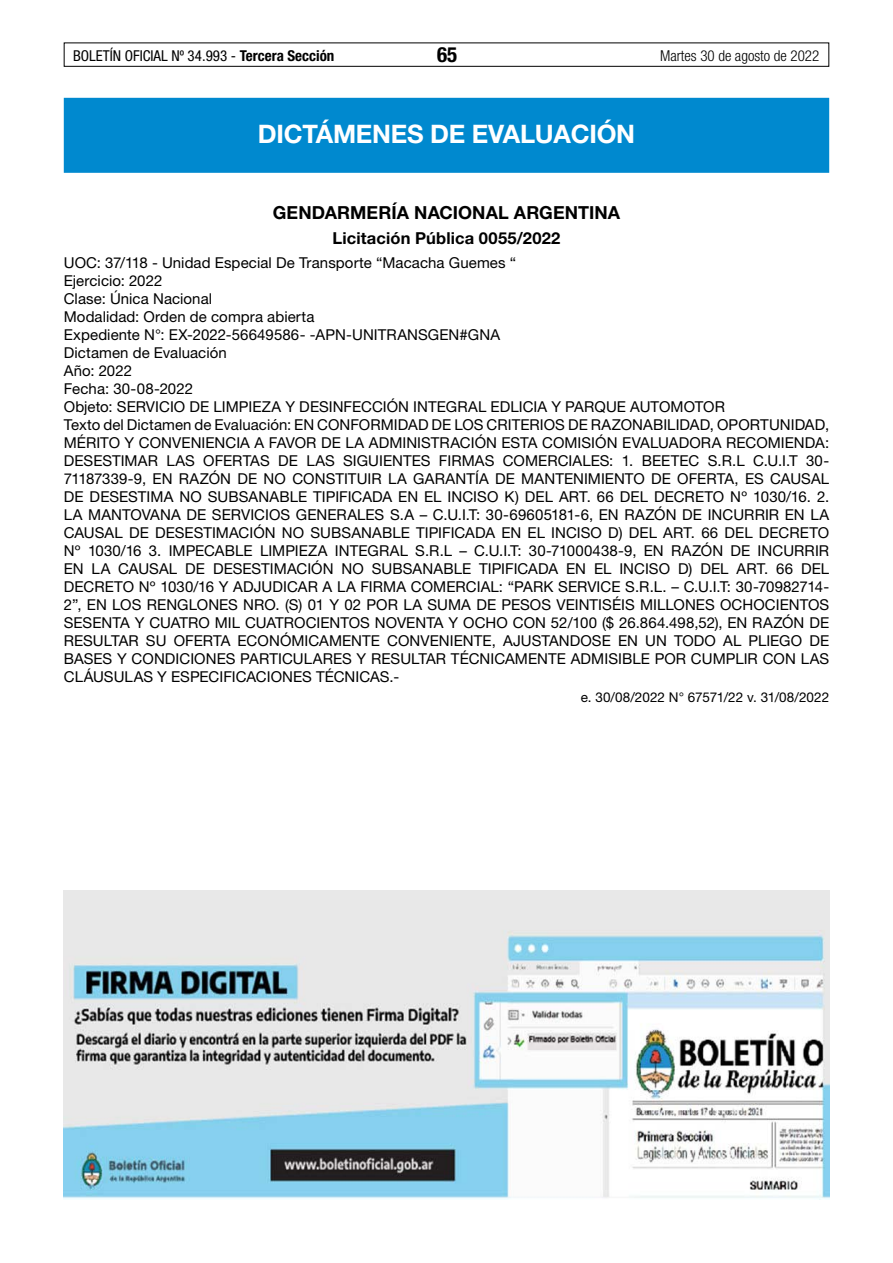
<style>
.page{position:relative;width:893px;height:1263px;background:#fff}
.page>*{position:absolute;margin:0;border:0;box-sizing:border-box;transform-origin:0 0}
.t1{font:700 25.5px "Helvetica Neue LT Std";letter-spacing:-.01em;color:#fff}
.t2{font:700 condensed 21px "Helvetica Neue LT Std";color:#000}
.t3{font:700 18px "Helvetica Neue LT Std";letter-spacing:.005em;color:#000}
.t4{font:700 16.5px "Helvetica Neue LT Std";letter-spacing:.01em;color:#000}
.t5{font:15px/18px "Helvetica Neue LT Std";letter-spacing:.005em;color:#000}
.t6{font:condensed 15px "Helvetica Neue LT Std";color:#000}
.t7{font:300 condensed 15px "Helvetica Neue LT Std";color:#000}
.t8{font:13.5px "Helvetica Neue LT Std";letter-spacing:.005em;color:#000}
.s1{font-weight:700}
</style>
<div class="page">
<div style="left:64px;top:43px;width:765px;height:24px;border:1px solid #000"></div>
<div style="left:64px;top:98px;width:765px;height:75px;background:#0089cf"></div>
<img style="left:64px;top:891px;width:765px;height:308px">
<p class="t6" style="left:73px;top:47px;width:263px">BOLETÍN OFICIAL Nº 34.993 - <span class="s1">Tercera Sección</span></p>
<h2 class="t2" style="left:437px;top:42px;width:22px">65</h2>
<p class="t7" style="left:660px;top:47px;width:161px">Martes 30 de agosto de 2022</p>
<h1 class="t1" style="left:258px;top:118px;width:379px">DICTÁMENES DE EVALUACIÓN</h1>
<p class="t3" style="left:273px;top:202px;width:349px">GENDARMERÍA NACIONAL ARGENTINA</p>
<p class="t4" style="left:332px;top:228px;width:229px">Licitación Pública 0055/2022</p>
<p class="t5" style="left:64px;top:254px;width:767px">UOC: 37/118 - Unidad Especial De Transporte “Macacha Guemes “<br>Ejercicio: 2022<br>Clase: Única Nacional<br>Modalidad: Orden de compra abierta<br>Expediente N°: EX-2022-56649586- -APN-UNITRANSGEN#GNA<br>Dictamen de Evaluación<br>Año: 2022<br>Fecha: 30-08-2022<br>Objeto: SERVICIO DE LIMPIEZA Y DESINFECCIÓN INTEGRAL EDLICIA Y PARQUE AUTOMOTOR<br>Texto del Dictamen de Evaluación: EN CONFORMIDAD DE LOS CRITERIOS DE RAZONABILIDAD, OPORTUNIDAD, MÉRITO Y CONVENIENCIA A FAVOR DE LA ADMINISTRACIÓN ESTA COMISIÓN EVALUADORA RECOMIENDA:<br>DESESTIMAR LAS OFERTAS DE LAS SIGUIENTES FIRMAS COMERCIALES: 1. BEETEC S.R.L C.U.I.T 30- 71187339-9, EN RAZÓN DE NO CONSTITUIR LA GARANTÍA DE MANTENIMIENTO DE OFERTA, ES CAUSAL DE DESESTIMA NO SUBSANABLE TIPIFICADA EN EL INCISO K) DEL ART. 66 DEL DECRETO Nº 1030/16. 2.<br>LA MANTOVANA DE SERVICIOS GENERALES S.A – C.U.I.T: 30-69605181-6, EN RAZÓN DE INCURRIR EN LA CAUSAL DE DESESTIMACIÓN NO SUBSANABLE TIPIFICADA EN EL INCISO D) DEL ART. 66 DEL DECRETO Nº 1030/16 3. IMPECABLE LIMPIEZA INTEGRAL S.R.L – C.U.I.T: 30-71000438-9, EN RAZÓN DE INCURRIR EN LA CAUSAL DE DESESTIMACIÓN NO SUBSANABLE TIPIFICADA EN EL INCISO D) DEL ART. 66 DEL DECRETO Nº 1030/16 Y ADJUDICAR A LA FIRMA COMERCIAL: “PARK SERVICE S.R.L. – C.U.I.T: 30-70982714- 2”, EN LOS RENGLONES NRO. (S) 01 Y 02 POR LA SUMA DE PESOS VEINTISÉIS MILLONES OCHOCIENTOS SESENTA Y CUATRO MIL CUATROCIENTOS NOVENTA Y OCHO CON 52/100 ($ 26.864.498,52), EN RAZÓN DE RESULTAR SU OFERTA ECONÓMICAMENTE CONVENIENTE, AJUSTANDOSE EN UN TODO AL PLIEGO DE BASES Y CONDICIONES PARTICULARES Y RESULTAR TÉCNICAMENTE ADMISIBLE POR CUMPLIR CON LAS CLÁUSULAS Y ESPECIFICACIONES TÉCNICAS.-</p>
<p class="t8" style="left:581px;top:689px;width:250px">e. 30/08/2022 N° 67571/22 v. 31/08/2022</p>
</div>
